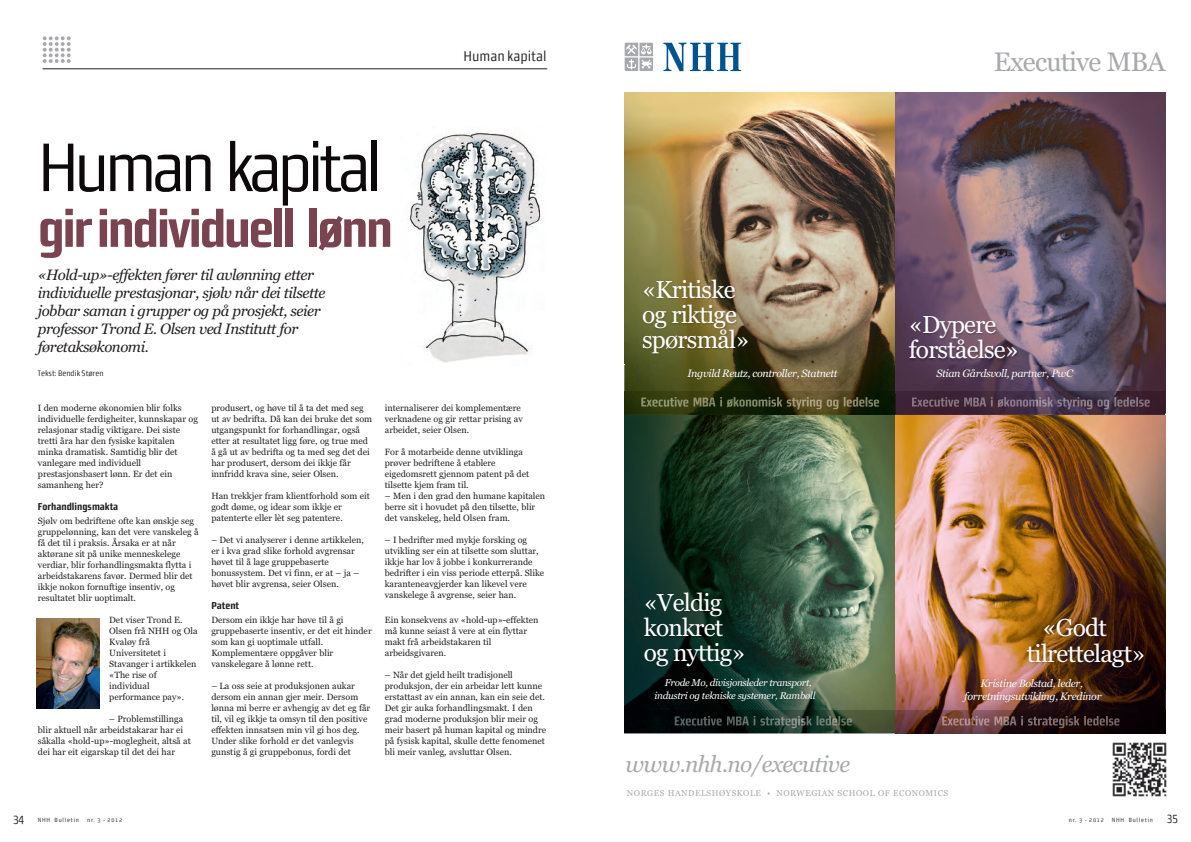
<style>
.page{position:relative;width:1191px;height:842px;background:#fff}
.page>*{position:absolute;margin:0;border:0;box-sizing:border-box;transform-origin:0 0}
.t1{font:68.5px "Morgan Sans Cond Regular Office";letter-spacing:-.075em;color:#0d090a}
.t2{font:52.1px "Morgan Sans Cond Bold Office";letter-spacing:-.05em;color:#79434f}
.t3{font:26.6px "Georgia";letter-spacing:-.03em;color:#a8a9ad}
.t4{font:24.5px/25.2px "Georgia";letter-spacing:-.03em;color:#fff}
.t5{font:italic 22.8px "Georgia";letter-spacing:-.03em;color:#a8a9ad}
.t6{font:italic 15px/18.2px "Georgia";letter-spacing:-.03em;color:#231f20}
.t7{font:14.2px "Morgan Sans Cond Regular Office";color:#231f20}
.t8{font:italic 10.7px/13px "Georgia";letter-spacing:-.03em;color:#fff;text-align:center}
.t9{font:10px "Morgan Sans Cond Bold Office";color:#231f20}
.t10{font:italic 9.9px/13px "Georgia";letter-spacing:-.03em;color:#fff}
.t11{font:9px/11px "Georgia";color:#231f20}
.t12{font:8.4px "Georgia";letter-spacing:.06em;color:#a8a9ad}
.t13{font:8px "Morgan Sans Cond Regular Office";color:#231f20}
.t14{font:6px "Morgan Sans Cond Regular Office";letter-spacing:.13em;color:#231f20}
.s1{font-size:12px}
</style>
<div class="page">
<img style="left:624px;top:414px;width:271px;height:296px">
<img style="left:895px;top:414px;width:270px;height:261px">
<img style="left:624px;top:93px;width:271px;height:272px">
<svg style="left:895px;top:93px;width:270px;height:298px;background:#6d5665"></svg>
<img style="left:624px;top:395px;width:271px;height:19px">
<img style="left:895px;top:391px;width:270px;height:23px">
<img style="left:624px;top:710px;width:541px;height:23px">
<svg style="left:663px;top:43px;width:78px;height:28px"></svg>
<svg style="left:624px;top:43px;width:29px;height:28px"></svg>
<img style="left:1112px;top:742px;width:55px;height:55px">
<img style="left:637px;top:274px;width:149px;height:91px">
<img style="left:624px;top:365px;width:491px;height:30px">
<img style="left:1021px;top:612px;width:145px;height:63px">
<img style="left:895px;top:675px;width:271px;height:38px">
<img style="left:894px;top:675px;width:1px;height:35px">
<svg style="left:1165px;top:675px;width:1px;height:14px"></svg>
<img style="left:634px;top:587px;width:129px;height:89px">
<img style="left:650px;top:674px;width:239px;height:41px">
<img style="left:650px;top:674px;width:113px;height:2px">
<img style="left:903px;top:310px;width:138px;height:55px">
<svg style="left:894px;top:365px;width:5px;height:30px"></svg>
<img style="left:903px;top:391px;width:138px;height:3px">
<img style="left:912px;top:397px;width:109px;height:10px">
<img style="left:641px;top:397px;width:110px;height:10px">
<img style="left:942px;top:716px;width:105px;height:9px">
<img style="left:674px;top:716px;width:106px;height:9px">
<img style="left:410px;top:132px;width:131px;height:231px">
<svg style="left:43px;top:36px;width:28px;height:27px"></svg>
<hr style="left:43px;top:68px;width:504px;height:1px;background:#231f20">
<img style="left:37px;top:618px;width:62px;height:90px">
<h1 class="t1" style="left:38px;top:127px;width:346px">Human kapital</h1>
<h2 class="t2" style="left:38px;top:198px;width:357px">girindividuell lønn</h2>
<h3 class="t6" style="left:38px;top:265px;width:289px">«Hold-up»-effekten fører til avlønning etter individuelle prestasjonar, sjølv når dei tilsette jobbar saman i grupper og på prosjekt, seier professor Trond E. Olsen ved Institutt for føretaksøkonomi.</h3>
<p class="t13" style="left:38px;top:369px;width:67px">Tekst: Bendik Støren</p>
<h3 class="t7" style="left:463px;top:47px;width:85px">Human kapital</h3>
<p class="t11" style="left:38px;top:403px;width:162px">I den moderne økonomien blir folks individuelle ferdigheiter, kunnskapar og relasjonar stadig viktigare. Dei siste tretti åra har den fysiske kapitalen minka dramatisk. Samtidig blir det vanlegare med individuell prestasjonsbasert lønn. Er det ein samanheng her?</p>
<p class="t9" style="left:38px;top:501px;width:82px">Forhandlingsmakta</p>
<p class="t11" style="left:38px;top:515px;width:162px">Sjølv om bedriftene ofte kan ønskje seg gruppelønning, kan det vere vanskeleg å få det til i praksis. Årsaka er at når aktørane sit på unike menneskelege verdiar, blir forhandlingsmakta flytta i arbeidstakarens favør. Dermed blir det ikkje nokon fornuftige insentiv, og resultatet blir uoptimalt.</p>
<p class="t11" style="left:109px;top:614px;width:90px">Det viser Trond E.<br>Olsen frå NHH og Ola<br>Kvaløy frå<br>Universitetet i<br>Stavanger i artikkelen «The rise of individual performance pay».</p>
<p class="t11" style="left:38px;top:713px;width:154px;text-indent:71px">– Problemstillinga blir aktuell når arbeidstakarar har ei såkalla «hold-up»-moglegheit, altså at dei har eit eigarskap til det dei har</p>
<p class="t11" style="left:211px;top:403px;width:162px">produsert, og høve til å ta det med seg ut av bedrifta. Då kan dei bruke det som utgangspunkt for forhandlingar, også etter at resultatet ligg føre, og true med å gå ut av bedrifta og ta med seg det dei har produsert, dersom dei ikkje får innfridd krava sine, seier Olsen.</p>
<p class="t11" style="left:211px;top:491px;width:160px">Han trekkjer fram klientforhold som eit godt døme, og idear som ikkje er patenterte eller lèt seg patentere.</p>
<p class="t11" style="left:211px;top:535px;width:154px">– Det vi analyserer i denne artikkelen, er i kva grad slike forhold avgrensar høvet til å lage gruppebaserte bonussystem. Det vi finn, er at – ja – høvet blir avgrensa, seier Olsen.</p>
<p class="t9" style="left:211px;top:600px;width:29px">Patent</p>
<p class="t11" style="left:211px;top:614px;width:162px">Dersom ein ikkje har høve til å gi gruppebaserte insentiv, er det eit hinder som kan gi uoptimale utfall.<br>Komplementære oppgåver blir vanskelegare å lønne rett.</p>
<p class="t11" style="left:211px;top:680px;width:160px">– La oss seie at produksjonen aukar dersom ein annan gjer meir. Dersom lønna mi berre er avhengig av det eg får til, vil eg ikkje ta omsyn til den positive effekten innsatsen min vil gi hos deg.<br>Under slike forhold er det vanlegvis gunstig å gi gruppebonus, fordi det</p>
<p class="t11" style="left:385px;top:403px;width:140px">internaliserer dei komplementære verknadene og gir rettar prising av arbeidet, seier Olsen.</p>
<p class="t11" style="left:385px;top:447px;width:146px">For å motarbeide denne utviklinga prøver bedriftene å etablere eigedomsrett gjennom patent på det tilsette kjem fram til.</p>
<p class="t11" style="left:385px;top:491px;width:162px">– Men i den grad den humane kapitalen berre sit i hovudet på den tilsette, blir det vanskeleg, held Olsen fram.</p>
<p class="t11" style="left:385px;top:535px;width:161px">– I bedrifter med mykje forsking og utvikling ser ein at tilsette som sluttar, ikkje har lov å jobbe i konkurrerande bedrifter i ein viss periode etterpå. Slike karanteneavgjerder kan likevel vere vanskelege å avgrense, seier han.</p>
<p class="t11" style="left:385px;top:615px;width:155px">Ein konsekvens av «hold-up»-effekten må kunne seiast å vere at ein flyttar makt frå arbeidstakaren til arbeidsgivaren.</p>
<p class="t11" style="left:385px;top:670px;width:163px">– Når det gjeld heilt tradisjonell produksjon, der ein arbeidar lett kunne erstattast av ein annan, kan ein seie det.<br>Det gir auka forhandlingsmakt. I den grad moderne produksjon blir meir og meir basert på human kapital og mindre på fysisk kapital, skulle dette fenomenet bli meir vanleg, avsluttar Olsen.</p>
<h3 class="t3" style="left:993px;top:46px;width:173px">Executive MBA</h3>
<h3 class="t4" style="left:642px;top:277px;width:109px">«Kritiske og riktige spørsmål»</h3>
<p class="t8" style="left:687px;top:367px;width:152px">Ingvild Reutz, controller, Statnett</p>
<h3 class="t4" style="left:908px;top:312px;width:112px">«Dypere forståelse»</h3>
<p class="t8" style="left:936px;top:367px;width:138px">Stian Gårdsvoll, partner, PwC</p>
<h3 class="t4" style="left:643px;top:589px;width:103px">«Veldig konkret og nyttig»</h3>
<p class="t10" style="left:654px;top:676px;width:162px;text-indent:10px">Frode Mo, divisjonsleder transport, industri og tekniske systemer, Rambøll</p>
<h3 class="t4" style="left:1027px;top:615px;width:120px;text-indent:15px">«Godt tilrettelagt»</h3>
<p class="t8" style="left:964px;top:676px;width:139px">Kristine Bolstad, leder, forretningsutvikling, Kredinor</p>
<h3 class="t5" style="left:625px;top:750px;width:226px">www.nhh.no/executive</h3>
<p class="t12" style="left:627px;top:788px;width:323px">NORGES HANDELSHØYSKOLE • NORWEGIAN SCHOOL OF ECONOMICS</p>
<p class="t14" style="left:13px;top:816px;width:68px"><span class="s1">34</span> NHH Bulletin</p>
<p class="t14" style="left:87px;top:816px;width:37px">nr. 3 - 2012</p>
<p class="t14" style="left:1068px;top:816px;width:37px">nr. 3 - 2012</p>
<p class="t14" style="left:1112px;top:816px;width:68px">NHH Bulletin <span class="s1">35</span></p>
</div>
